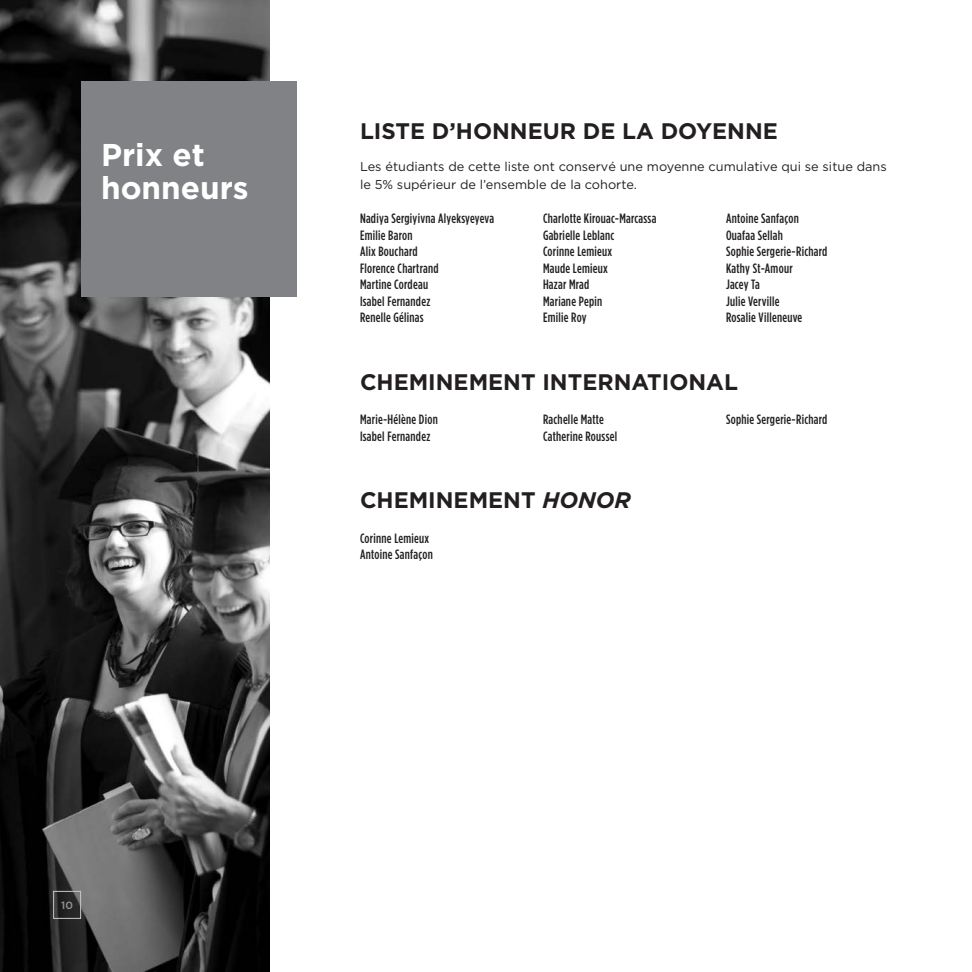
<style>
.page{position:relative;width:972px;height:972px;background:#fff}
.page>*{position:absolute;margin:0;border:0;box-sizing:border-box;transform-origin:0 0}
.t1{font:700 31.5px/33px "Gotham";color:#fff}
.t2{font:700 22.5px "Gotham";color:#231f20}
.t3{font:500 13.5px/16.5px "Gotham Condensed";letter-spacing:.02em;color:#231f20}
.t4{font:12.75px/18px "Gotham";color:#231f20}
.t5{font:500 10.5px "Gotham";color:#939598}
.s1{font-style:italic}
</style>
<div class="page">
<img style="left:0;top:0;width:270px;height:972px">
<div style="left:81px;top:81px;width:216px;height:216px;background:#808285"></div>
<div style="left:53px;top:891px;width:28px;height:28px;border:1px solid #c7c8ca"></div>
<h1 class="t1" style="left:101px;top:137px;width:149px">Prix et honneurs</h1>
<h2 class="t2" style="left:360px;top:118px;width:419px">LISTE D’HONNEUR DE LA DOYENNE</h2>
<p class="t4" style="left:360px;top:157px;width:528px">Les étudiants de cette liste ont conservé une moyenne cumulative qui se situe dans le 5% supérieur de l’ensemble de la cohorte.</p>
<p class="t3" style="left:360px;top:210px;width:136px">Nadiya Sergiyivna Alyeksyeyeva<br>Emilie Baron<br>Alix Bouchard<br>Florence Chartrand<br>Martine Cordeau<br>Isabel Fernandez<br>Renelle Gélinas</p>
<p class="t3" style="left:543px;top:210px;width:115px">Charlotte Kirouac-Marcassa<br>Gabrielle Leblanc<br>Corinne Lemieux<br>Maude Lemieux<br>Hazar Mrad<br>Mariane Pepin<br>Emilie Roy</p>
<p class="t3" style="left:726px;top:210px;width:103px">Antoine Sanfaçon<br>Ouafaa Sellah<br>Sophie Sergerie-Richard<br>Kathy St-Amour<br>Jacey Ta<br>Julie Verville<br>Rosalie Villeneuve</p>
<h2 class="t2" style="left:360px;top:369px;width:379px">CHEMINEMENT INTERNATIONAL</h2>
<p class="t3" style="left:360px;top:411px;width:79px">Marie-Hélène Dion<br>Isabel Fernandez</p>
<p class="t3" style="left:543px;top:411px;width:76px">Rachelle Matte<br>Catherine Roussel</p>
<p class="t3" style="left:726px;top:411px;width:103px">Sophie Sergerie-Richard</p>
<h2 class="t2" style="left:360px;top:487px;width:272px">CHEMINEMENT <span class="s1">HONOR</span></h2>
<p class="t3" style="left:360px;top:529px;width:74px">Corinne Lemieux<br>Antoine Sanfaçon</p>
<p class="t5" style="left:61px;top:900px;width:13px">10</p>
</div>
